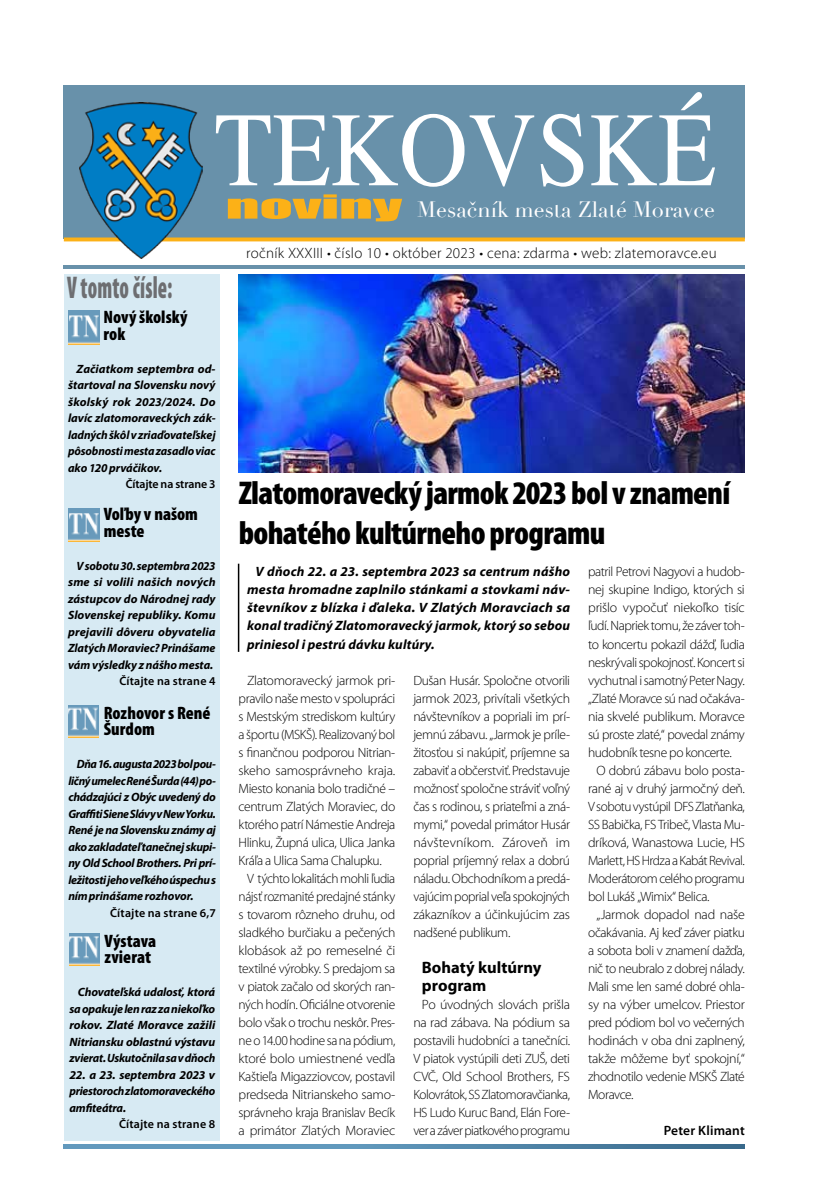
<style>
.page{position:relative;width:830px;height:1200px;background:#fff}
.page>*{position:absolute;margin:0;border:0;box-sizing:border-box;transform-origin:0 0}
.t1{font:900 condensed 33px/39.6px "Mini Pro";letter-spacing:-.02em;color:#000}
.t2{font:900 condensed 31.5px "Mini Pro";letter-spacing:.01em;color:#6d6e71;scale:.67 1}
.t3{font:21.75px "Didot";color:#fffefe}
.t4{font:900 condensed 18px/16.5px "Mini Pro";color:#000}
.t5{font:700 16.5px/18px "Mini Pro";color:#000}
.t6{font:300 15px "Mini Pro";letter-spacing:.02em;color:#000}
.t7{font:300 13.5px/18px "Mini Pro";letter-spacing:-.03em;color:#000;text-align:justify}
.t8{font:italic 700 13.5px/18px "Mini Pro";letter-spacing:.01em;color:#000;text-align:justify}
.t9{font:300 13.5px "Mini Pro";letter-spacing:-.01em;color:#000}
.t10{font:600 13.5px "Mini Pro";letter-spacing:.01em;color:#000}
.t11{font:italic 700 12px/16.5px "Mini Pro";letter-spacing:-.01em;color:#000;text-align:justify}
.t12{font:600 12px "Mini Pro";letter-spacing:.015em;color:#000}
.t13{font:600 12px "Mini Pro";letter-spacing:-.01em;color:#000}
</style>
<div class="page">
<img style="left:64px;top:1144px;width:680px;height:4px">
<div style="left:64px;top:85px;width:680px;height:184px;background:#6891aa"></div>
<div style="left:64px;top:239px;width:680px;height:26px;background:#fff"></div>
<svg style="left:64px;top:237px;width:680px;height:4px;background:#e9ac29"></svg>
<img style="left:79px;top:102px;width:123px;height:157px">
<svg style="left:228px;top:194px;width:174px;height:27px"></svg>
<svg style="left:216px;top:114px;width:318px;height:73px"></svg>
<svg style="left:540px;top:114px;width:43px;height:73px"></svg>
<svg style="left:591px;top:92px;width:123px;height:93px"></svg>
<div style="left:64px;top:273px;width:156px;height:867px;background:#d7eaf3"></div>
<img style="left:68px;top:310px;width:31px;height:34px">
<img style="left:68px;top:508px;width:31px;height:33px">
<img style="left:68px;top:705px;width:31px;height:32px">
<img style="left:69px;top:933px;width:31px;height:32px">
<hr style="left:238px;top:563px;width:1px;height:88px;background:#000">
<img style="left:238px;top:274px;width:506px;height:198px">
<h2 class="t2" style="left:67px;top:269px;width:159px">V tomto čísle:</h2>
<h3 class="t4" style="left:103px;top:309px;width:86px">Nový školský rok</h3>
<p class="t11" style="left:68px;top:361px;width:149px;text-indent:9px">Začiatkom septembra od&shy;štartoval na Slovensku nový školský rok 2023/2024. Do lavíc zlatomoraveckých zák&shy;ladných škôl v zriaďovateľskej pôsobnosti mesta zasadlo viac ako 120 prváčikov.</p>
<p class="t13" style="left:126px;top:477px;width:91px">Čítajte na strane 3</p>
<h3 class="t4" style="left:104px;top:506px;width:96px">Voľby v našom meste</h3>
<p class="t11" style="left:68px;top:557px;width:149px;text-indent:9px">V sobotu 30. septembra 2023 sme si volili našich nových zástupcov do Národnej rady Slovenskej republiky. Komu prejavili dôveru obyvatelia Zlatých Moraviec? Prinášame vám výsledky z nášho mesta.</p>
<p class="t12" style="left:119px;top:674px;width:98px">Čítajte na strane 4</p>
<h3 class="t4" style="left:104px;top:704px;width:108px">Rozhovor s René<br>Šurdom</h3>
<p class="t11" style="left:68px;top:756px;width:149px;text-indent:9px">Dňa 16. augusta 2023 bol pou&shy;ličný umelec René Šurda (44) po&shy;chádzajúci z Obýc uvedený do Graffiti Siene Slávy v New Yorku.<br>René je na Slovensku známy aj ako zakladateľ tanečnej skupi&shy;ny Old School Brothers. Pri prí&shy;ležitosti jeho veľkého úspechu s ním prinášame rozhovor.</p>
<p class="t12" style="left:110px;top:906px;width:107px">Čítajte na strane 6,7</p>
<h3 class="t4" style="left:104px;top:932px;width:53px">Výstava zvierat</h3>
<p class="t11" style="left:69px;top:983px;width:147px;text-indent:9px">Chovateľská udalosť, ktorá sa opakuje len raz za niekoľko rokov. Zlaté Moravce zažili Nitriansku oblastnú výstavu zvierat. Uskutočnila sa v dňoch</p>
<p class="t11" style="left:69px;top:1066px;width:147px">22. a 23. septembra 2023 v priestoroch zlatomoraveckého amfiteátra.</p>
<p class="t12" style="left:119px;top:1117px;width:98px">Čítajte na strane 8</p>
<h3 class="t3" style="left:417px;top:197px;width:299px">Mesačník mesta Zlaté Moravce</h3>
<p class="t6" style="left:246px;top:244px;width:472px">ročník XXXIII • číslo 10 • október 2023 • cena: zdarma • web: zlatemoravce.eu</p>
<h1 class="t1" style="left:238px;top:474px;width:493px">Zlatomoravecký jarmok 2023 bol v znamení bohatého kultúrneho programu</h1>
<p class="t8" style="left:247px;top:563px;width:324px;text-indent:9px">V dňoch 22. a 23. septembra 2023 sa centrum nášho mesta hromadne zaplnilo stánkami a stovkami náv&shy;števníkov z blízka i ďaleka. V Zlatých Moravciach sa konal tradičný Zlatomoravecký jarmok, ktorý so sebou priniesol i pestrú dávku kultúry.</p>
<p class="t7" style="left:247px;top:671px;width:150px">Zlatomoravecký jarmok pri-</p>
<p class="t7" style="left:238px;top:689px;width:158px">pravilo naše mesto v spolupráci</p>
<p class="t7" style="left:238px;top:707px;width:158px">s Mestským strediskom kultúry</p>
<p class="t7" style="left:238px;top:725px;width:158px">a športu (MSKŠ). Realizovaný bol</p>
<p class="t7" style="left:238px;top:743px;width:158px">s finančnou podporou Nitrian-</p>
<p class="t9" style="left:238px;top:762px;width:158px">skeho samosprávneho kraja.</p>
<p class="t7" style="left:238px;top:779px;width:158px">Miesto konania bolo tradičné –</p>
<p class="t7" style="left:238px;top:797px;width:158px">centrum Zlatých Moraviec, do</p>
<p class="t7" style="left:238px;top:815px;width:158px">ktorého patrí Námestie Andreja</p>
<p class="t7" style="left:238px;top:833px;width:158px">Hlinku, Župná ulica, Ulica Janka</p>
<p class="t7" style="left:238px;top:851px;width:145px">Kráľa a Ulica Sama Chalupku.</p>
<p class="t7" style="left:247px;top:869px;width:150px">V týchto lokalitách mohli ľudia</p>
<p class="t7" style="left:238px;top:887px;width:158px">nájsť rozmanité predajné stánky</p>
<p class="t7" style="left:238px;top:905px;width:158px">s tovarom rôzneho druhu, od</p>
<p class="t7" style="left:238px;top:923px;width:158px">sladkého burčiaku a pečených</p>
<p class="t7" style="left:238px;top:941px;width:158px">klobások až po remeselné či</p>
<p class="t7" style="left:238px;top:959px;width:158px">textilné výrobky. S predajom sa</p>
<p class="t7" style="left:238px;top:977px;width:158px">v piatok začalo od skorých ran-</p>
<p class="t7" style="left:238px;top:995px;width:158px">ných hodín. Oficiálne otvorenie</p>
<p class="t7" style="left:238px;top:1013px;width:158px">bolo však o trochu neskôr. Pres-</p>
<p class="t7" style="left:238px;top:1031px;width:158px">ne o14.00 hodine sa na pódium,</p>
<p class="t7" style="left:238px;top:1049px;width:158px">ktoré bolo umiestnené vedľa</p>
<p class="t7" style="left:238px;top:1067px;width:158px">Kaštieľa Migazziovcov, postavil</p>
<p class="t7" style="left:238px;top:1085px;width:158px">predseda Nitrianskeho samo-</p>
<p class="t7" style="left:238px;top:1103px;width:158px">správneho kraja Branislav Becík</p>
<p class="t7" style="left:238px;top:1121px;width:158px">a primátor Zlatých Moraviec</p>
<p class="t7" style="left:413px;top:671px;width:158px">Dušan Husár. Spoločne otvorili jarmok 2023, privítali všetkých návštevníkov a popriali im prí&shy;jemnú zábavu. „Jarmok je príle&shy;žitosťou si nakúpiť, príjemne sa zabaviť aobčerstviť. Predstavuje možnosť spoločne stráviť voľný čas s rodinou, s priateľmi a zná&shy;mymi,“ povedal primátor Husár návštevníkom. Zároveň im poprial príjemný relax a dobrú náladu. Obchodníkom apredá&shy;vajúcim poprial veľa spokojných zákazníkov a účinkujúcim zas nadšené publikum.</p>
<p class="t5" style="left:421px;top:958px;width:121px">Bohatý kultúrny program</p>
<p class="t7" style="left:413px;top:995px;width:158px;text-indent:9px">Po úvodných slovách prišla na rad zábava. Na pódium sa postavili hudobníci a tanečníci.<br>V piatok vystúpili deti ZUŠ, deti CVČ, Old School Brothers, FS Kolovrátok, SS Zlatomoravčianka, HS Ludo Kuruc Band, Elán Fore&shy;ver azáver piatkového programu</p>
<p class="t7" style="left:588px;top:563px;width:158px">patril Petrovi Nagyovi a hudob-</p>
<p class="t7" style="left:588px;top:581px;width:158px">nej skupine Indigo, ktorých si</p>
<p class="t7" style="left:588px;top:599px;width:158px">prišlo vypočuť niekoľko tisíc</p>
<p class="t7" style="left:588px;top:617px;width:158px">ľudí. Napriek tomu, že záver toh-</p>
<p class="t7" style="left:588px;top:635px;width:158px">to koncertu pokazil dážď, ľudia</p>
<p class="t7" style="left:588px;top:653px;width:158px">neskrývali spokojnosť. Koncert si</p>
<p class="t7" style="left:588px;top:671px;width:158px">vychutnal isamotný Peter Nagy.</p>
<p class="t7" style="left:588px;top:689px;width:158px">„Zlaté Moravce sú nad očakáva-</p>
<p class="t7" style="left:588px;top:707px;width:158px">nia skvelé publikum. Moravce</p>
<p class="t7" style="left:588px;top:725px;width:158px">sú proste zlaté,“ povedal známy</p>
<p class="t7" style="left:588px;top:743px;width:145px">hudobník tesne po koncerte.</p>
<p class="t7" style="left:596px;top:761px;width:150px">O dobrú zábavu bolo posta-</p>
<p class="t7" style="left:588px;top:779px;width:158px">rané aj v druhý jarmočný deň.</p>
<p class="t7" style="left:588px;top:797px;width:158px">Vsobotu vystúpil DFS Zlatňanka,</p>
<p class="t7" style="left:588px;top:815px;width:158px">SS Babička, FS Tribeč, Vlasta Mu-</p>
<p class="t7" style="left:588px;top:833px;width:158px">dríková, Wanastowa Lucie, HS</p>
<p class="t7" style="left:588px;top:851px;width:158px">Marlett, HS Hrdza aKabát Revival.</p>
<p class="t7" style="left:588px;top:869px;width:158px">Moderátorom celého programu</p>
<p class="t7" style="left:588px;top:887px;width:123px">bol Lukáš „Wimix“ Belica.</p>
<p class="t7" style="left:596px;top:905px;width:150px">„Jarmok dopadol nad naše</p>
<p class="t7" style="left:588px;top:923px;width:158px">očakávania. Aj keď záver piatku</p>
<p class="t7" style="left:588px;top:941px;width:158px">a sobota boli v znamení dažďa,</p>
<p class="t7" style="left:588px;top:959px;width:158px">nič to neubralo z dobrej nálady.</p>
<p class="t7" style="left:588px;top:977px;width:158px">Mali sme len samé dobré ohla-</p>
<p class="t7" style="left:588px;top:995px;width:158px">sy na výber umelcov. Priestor</p>
<p class="t7" style="left:588px;top:1013px;width:158px">pred pódiom bol vo večerných</p>
<p class="t7" style="left:588px;top:1031px;width:158px">hodinách v oba dni zaplnený,</p>
<p class="t7" style="left:588px;top:1049px;width:158px">takže môžeme byť spokojní,“</p>
<p class="t7" style="left:588px;top:1067px;width:158px">zhodnotilo vedenie MSKŠ Zlaté</p>
<p class="t7" style="left:588px;top:1085px;width:47px">Moravce.</p>
<p class="t10" style="left:663px;top:1122px;width:82px">Peter Klimant</p>
</div>
